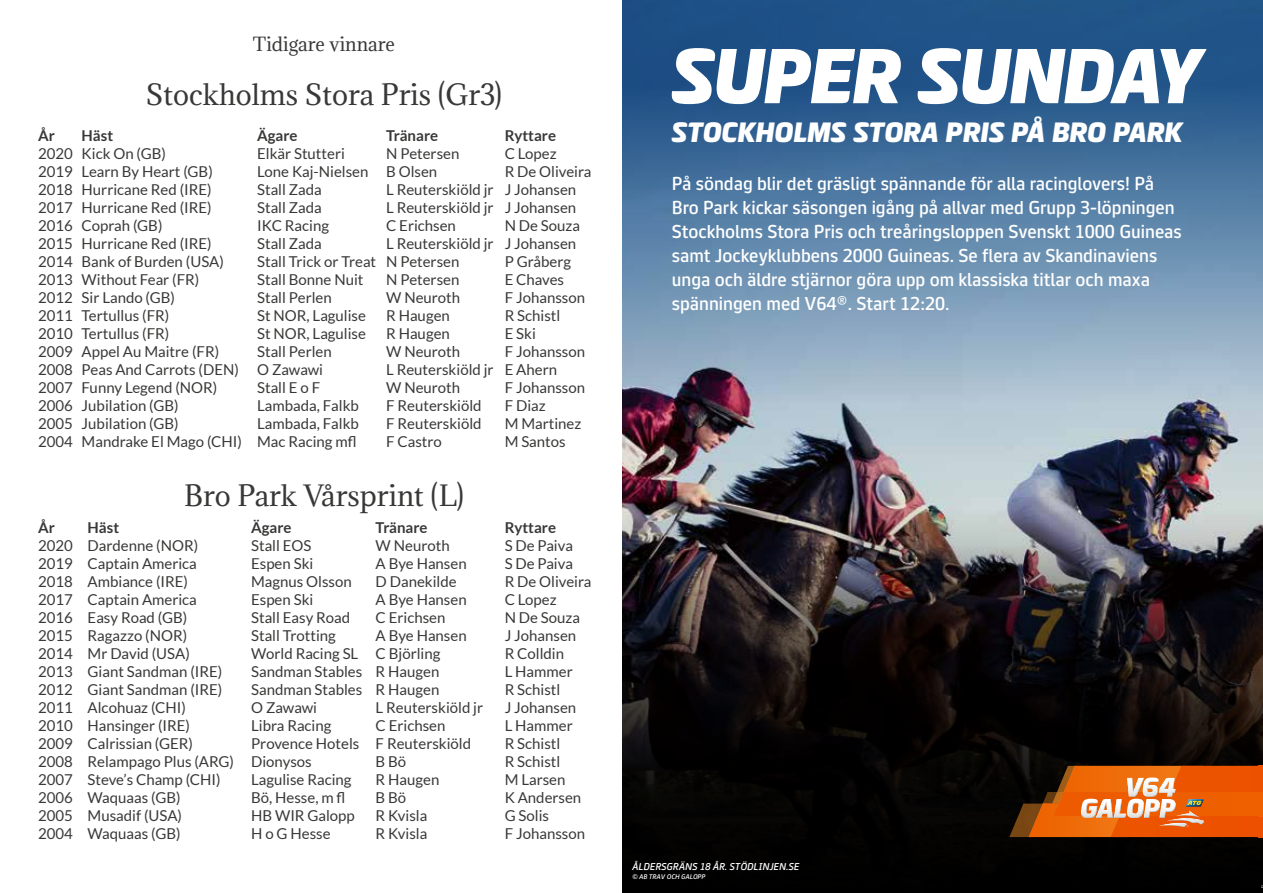
<style>
.page{position:relative;width:1263px;height:893px;background:#fff}
.page>*{position:absolute;margin:0;border:0;box-sizing:border-box;transform-origin:0 0}
.t1{font:75px "ATG Rubrik";letter-spacing:-.01em;color:#fff}
.t2{font:27px "Adamina";color:#383937}
.t3{font:27px "ATG Rubrik";letter-spacing:.01em;color:#fff}
.t4{font:500 18px/24px "ATG Text";color:#fff}
.t5{font:18px "Adamina";color:#383937}
.t6{font:15px "Lato";color:#383937}
.t7{font:700 15px "Lato";color:#383937}
.t8{font:italic 500 9.6px "ATG Text";color:#fff}
.t9{font:italic 500 6.45px "ATG Text";color:#fff}
</style>
<div class="page">
<img style="left:623px;top:402px;width:640px;height:106px">
<svg style="left:623px;top:0;width:640px;height:402px;background:#557ca3"></svg>
<svg style="left:623px;top:508px;width:640px;height:385px;background:#1c1819"></svg>
<svg style="left:1009px;top:766px;width:250px;height:71px;background:#cb621f"></svg>
<hr style="left:1259px;top:766px;width:4px;height:31px;background:#ec5100">
<hr style="left:1259px;top:815px;width:4px;height:22px;background:#ec5000">
<hr style="left:1259px;top:792px;width:4px;height:24px;background:#ee6000">
<svg style="left:1261px;top:886px;width:2px;height:7px"></svg>
<p class="t5" style="left:253px;top:32px;width:144px">Tidigare vinnare</p>
<h2 class="t2" style="left:146px;top:76px;width:358px">Stockholms Stora Pris (Gr3)</h2>
<p class="t7" style="left:38px;top:127px;width:18px">År</p>
<p class="t7" style="left:82px;top:127px;width:33px">Häst</p>
<p class="t7" style="left:257px;top:127px;width:42px">Ägare</p>
<p class="t7" style="left:386px;top:127px;width:53px">Tränare</p>
<p class="t7" style="left:505px;top:127px;width:53px">Ryttare</p>
<p class="t6" style="left:38px;top:146px;width:129px">2020 Kick On (GB)</p>
<p class="t6" style="left:257px;top:146px;width:89px">Elkär Stutteri</p>
<p class="t6" style="left:386px;top:146px;width:75px">N Petersen</p>
<p class="t6" style="left:505px;top:146px;width:54px">C Lopez</p>
<p class="t6" style="left:38px;top:164px;width:176px">2019 Learn By Heart (GB)</p>
<p class="t6" style="left:257px;top:164px;width:182px">Lone Kaj-Nielsen B Olsen</p>
<p class="t6" style="left:505px;top:164px;width:88px">R De Oliveira</p>
<p class="t6" style="left:38px;top:182px;width:175px">2018 Hurricane Red (IRE)</p>
<p class="t6" style="left:257px;top:182px;width:66px">Stall Zada</p>
<p class="t6" style="left:386px;top:182px;width:192px">L Reuterskiöld jr J Johansen</p>
<p class="t6" style="left:38px;top:200px;width:175px">2017 Hurricane Red (IRE)</p>
<p class="t6" style="left:257px;top:200px;width:66px">Stall Zada</p>
<p class="t6" style="left:386px;top:200px;width:192px">L Reuterskiöld jr J Johansen</p>
<p class="t6" style="left:38px;top:218px;width:126px">2016 Coprah (GB)</p>
<p class="t6" style="left:257px;top:218px;width:73px">IKC Racing</p>
<p class="t6" style="left:386px;top:218px;width:71px">C Erichsen</p>
<p class="t6" style="left:505px;top:218px;width:77px">N De Souza</p>
<p class="t6" style="left:38px;top:236px;width:175px">2015 Hurricane Red (IRE)</p>
<p class="t6" style="left:257px;top:236px;width:66px">Stall Zada</p>
<p class="t6" style="left:386px;top:236px;width:192px">L Reuterskiöld jr J Johansen</p>
<p class="t6" style="left:38px;top:254px;width:187px">2014 Bank of Burden (USA)</p>
<p class="t6" style="left:257px;top:254px;width:204px">Stall Trick or Treat N Petersen</p>
<p class="t6" style="left:505px;top:254px;width:68px">P Gråberg</p>
<p class="t6" style="left:38px;top:272px;width:163px">2013 Without Fear (FR)</p>
<p class="t6" style="left:257px;top:272px;width:108px">Stall Bonne Nuit</p>
<p class="t6" style="left:386px;top:272px;width:75px">N Petersen</p>
<p class="t6" style="left:505px;top:272px;width:61px">E Chaves</p>
<p class="t6" style="left:38px;top:290px;width:138px">2012 Sir Lando (GB)</p>
<p class="t6" style="left:257px;top:290px;width:76px">Stall Perlen</p>
<p class="t6" style="left:386px;top:290px;width:76px">W Neuroth</p>
<p class="t6" style="left:505px;top:290px;width:82px">F Johansson</p>
<p class="t6" style="left:38px;top:308px;width:133px">2011 Tertullus (FR)</p>
<p class="t6" style="left:257px;top:308px;width:110px">St NOR, Lagulise</p>
<p class="t6" style="left:386px;top:308px;width:65px">R Haugen</p>
<p class="t6" style="left:505px;top:308px;width:57px">R Schistl</p>
<p class="t6" style="left:38px;top:326px;width:133px">2010 Tertullus (FR)</p>
<p class="t6" style="left:257px;top:326px;width:110px">St NOR, Lagulise</p>
<p class="t6" style="left:386px;top:326px;width:65px">R Haugen</p>
<p class="t6" style="left:505px;top:326px;width:33px">E Ski</p>
<p class="t6" style="left:38px;top:344px;width:183px">2009 Appel Au Maitre (FR)</p>
<p class="t6" style="left:257px;top:344px;width:76px">Stall Perlen</p>
<p class="t6" style="left:386px;top:344px;width:76px">W Neuroth</p>
<p class="t6" style="left:505px;top:344px;width:82px">F Johansson</p>
<p class="t6" style="left:38px;top:362px;width:287px">2008 Peas And Carrots (DEN) O Zawawi</p>
<p class="t6" style="left:386px;top:362px;width:172px">L Reuterskiöld jr E Ahern</p>
<p class="t6" style="left:38px;top:380px;width:181px">2007 Funny Legend (NOR)</p>
<p class="t6" style="left:257px;top:380px;width:65px">Stall E o F</p>
<p class="t6" style="left:386px;top:380px;width:76px">W Neuroth</p>
<p class="t6" style="left:505px;top:380px;width:82px">F Johansson</p>
<p class="t6" style="left:38px;top:398px;width:142px">2006 Jubilation (GB)</p>
<p class="t6" style="left:257px;top:398px;width:103px">Lambada, Falkb</p>
<p class="t6" style="left:386px;top:398px;width:97px">F Reuterskiöld</p>
<p class="t6" style="left:505px;top:398px;width:43px">F Diaz</p>
<p class="t6" style="left:38px;top:416px;width:142px">2005 Jubilation (GB)</p>
<p class="t6" style="left:257px;top:416px;width:103px">Lambada, Falkb</p>
<p class="t6" style="left:386px;top:416px;width:97px">F Reuterskiöld</p>
<p class="t6" style="left:505px;top:416px;width:78px">M Martinez</p>
<p class="t6" style="left:38px;top:434px;width:320px">2004 Mandrake El Mago (CHI) Mac Racing mfl</p>
<p class="t6" style="left:386px;top:434px;width:57px">F Castro</p>
<p class="t6" style="left:505px;top:434px;width:63px">M Santos</p>
<h2 class="t2" style="left:184px;top:477px;width:281px">Bro Park Vårsprint (L)</h2>
<p class="t7" style="left:38px;top:519px;width:18px">År</p>
<p class="t7" style="left:88px;top:519px;width:33px">Häst</p>
<p class="t7" style="left:251px;top:519px;width:42px">Ägare</p>
<p class="t7" style="left:376px;top:519px;width:53px">Tränare</p>
<p class="t7" style="left:505px;top:519px;width:53px">Ryttare</p>
<p class="t6" style="left:38px;top:537px;width:162px">2020 Dardenne (NOR)</p>
<p class="t6" style="left:251px;top:537px;width:62px">Stall EOS</p>
<p class="t6" style="left:376px;top:537px;width:76px">W Neuroth</p>
<p class="t6" style="left:505px;top:537px;width:70px">S De Paiva</p>
<p class="t6" style="left:38px;top:555px;width:160px">2019 Captain America</p>
<p class="t6" style="left:251px;top:555px;width:64px">Espen Ski</p>
<p class="t6" style="left:376px;top:555px;width:93px">A Bye Hansen</p>
<p class="t6" style="left:505px;top:555px;width:70px">S De Paiva</p>
<p class="t6" style="left:38px;top:573px;width:151px">2018 Ambiance (IRE)</p>
<p class="t6" style="left:251px;top:573px;width:102px">Magnus Olsson</p>
<p class="t6" style="left:376px;top:573px;width:83px">D Danekilde</p>
<p class="t6" style="left:505px;top:573px;width:88px">R De Oliveira</p>
<p class="t6" style="left:38px;top:591px;width:160px">2017 Captain America</p>
<p class="t6" style="left:251px;top:591px;width:64px">Espen Ski</p>
<p class="t6" style="left:376px;top:591px;width:93px">A Bye Hansen</p>
<p class="t6" style="left:505px;top:591px;width:54px">C Lopez</p>
<p class="t6" style="left:38px;top:609px;width:151px">2016 Easy Road (GB)</p>
<p class="t6" style="left:251px;top:609px;width:101px">Stall Easy Road</p>
<p class="t6" style="left:376px;top:609px;width:71px">C Erichsen</p>
<p class="t6" style="left:505px;top:609px;width:77px">N De Souza</p>
<p class="t6" style="left:38px;top:627px;width:151px">2015 Ragazzo (NOR)</p>
<p class="t6" style="left:251px;top:627px;width:86px">Stall Trotting</p>
<p class="t6" style="left:376px;top:627px;width:93px">A Bye Hansen</p>
<p class="t6" style="left:505px;top:627px;width:73px">J Johansen</p>
<p class="t6" style="left:38px;top:645px;width:153px">2014 Mr David (USA)</p>
<p class="t6" style="left:251px;top:645px;width:191px">World Racing SL C Björling</p>
<p class="t6" style="left:505px;top:645px;width:61px">R Colldin</p>
<p class="t6" style="left:38px;top:663px;width:186px">2013 Giant Sandman (IRE)</p>
<p class="t6" style="left:251px;top:663px;width:190px">Sandman Stables R Haugen</p>
<p class="t6" style="left:505px;top:663px;width:70px">L Hammer</p>
<p class="t6" style="left:38px;top:681px;width:186px">2012 Giant Sandman (IRE)</p>
<p class="t6" style="left:251px;top:681px;width:190px">Sandman Stables R Haugen</p>
<p class="t6" style="left:505px;top:681px;width:57px">R Schistl</p>
<p class="t6" style="left:38px;top:699px;width:149px">2011 Alcohuaz (CHI)</p>
<p class="t6" style="left:251px;top:699px;width:68px">O Zawawi</p>
<p class="t6" style="left:376px;top:699px;width:109px">L Reuterskiöld jr</p>
<p class="t6" style="left:505px;top:699px;width:73px">J Johansen</p>
<p class="t6" style="left:38px;top:717px;width:153px">2010 Hansinger (IRE)</p>
<p class="t6" style="left:251px;top:717px;width:82px">Libra Racing</p>
<p class="t6" style="left:376px;top:717px;width:71px">C Erichsen</p>
<p class="t6" style="left:505px;top:717px;width:70px">L Hammer</p>
<p class="t6" style="left:38px;top:735px;width:156px">2009 Calrissian (GER)</p>
<p class="t6" style="left:251px;top:735px;width:222px">Provence Hotels F Reuterskiöld</p>
<p class="t6" style="left:505px;top:735px;width:57px">R Schistl</p>
<p class="t6" style="left:38px;top:753px;width:275px">2008 Relampago Plus (ARG) Dionysos</p>
<p class="t6" style="left:376px;top:753px;width:32px">B Bö</p>
<p class="t6" style="left:505px;top:753px;width:57px">R Schistl</p>
<p class="t6" style="left:38px;top:771px;width:184px">2007 Steve’s Champ (CHI)</p>
<p class="t6" style="left:251px;top:771px;width:102px">Lagulise Racing</p>
<p class="t6" style="left:376px;top:771px;width:65px">R Haugen</p>
<p class="t6" style="left:505px;top:771px;width:62px">M Larsen</p>
<p class="t6" style="left:38px;top:789px;width:144px">2006 Waquaas (GB)</p>
<p class="t6" style="left:251px;top:789px;width:96px">Bö, Hesse, m fl</p>
<p class="t6" style="left:376px;top:789px;width:32px">B Bö</p>
<p class="t6" style="left:505px;top:789px;width:78px">K Andersen</p>
<p class="t6" style="left:38px;top:807px;width:146px">2005 Musadif (USA)</p>
<p class="t6" style="left:251px;top:807px;width:105px">HB WIR Galopp</p>
<p class="t6" style="left:376px;top:807px;width:53px">R Kvisla</p>
<p class="t6" style="left:505px;top:807px;width:46px">G Solis</p>
<p class="t6" style="left:38px;top:825px;width:144px">2004 Waquaas (GB)</p>
<p class="t6" style="left:251px;top:825px;width:81px">H o G Hesse</p>
<p class="t6" style="left:376px;top:825px;width:53px">R Kvisla</p>
<p class="t6" style="left:505px;top:825px;width:82px">F Johansson</p>
<h1 class="t1" style="left:672px;top:32px;width:532px">SUPER SUNDAY</h1>
<h2 class="t3" style="left:672px;top:116px;width:512px">STOCKHOLMS STORA PRIS PÅ BRO PARK</h2>
<p class="t4" style="left:672px;top:172px;width:511px">På söndag blir det gräsligt spännande för alla racinglovers! På Bro Park kickar säsongen igång på allvar med Grupp 3-löpningen Stockholms Stora Pris och treåringsloppen Svenskt 1000 Guineas samt Jockeyklubbens 2000 Guineas. Se flera av Skandinaviens unga och äldre stjärnor göra upp om klassiska titlar och maxa spänningen med V64®. Start 12:20.</p>
<p class="t8" style="left:632px;top:861px;width:168px">ÅLDERSGRÄNS 18 ÅR. STÖDLINJEN.SE</p>
<p class="t9" style="left:632px;top:873px;width:75px">© AB TRAV OCH GALOPP</p>
</div>
